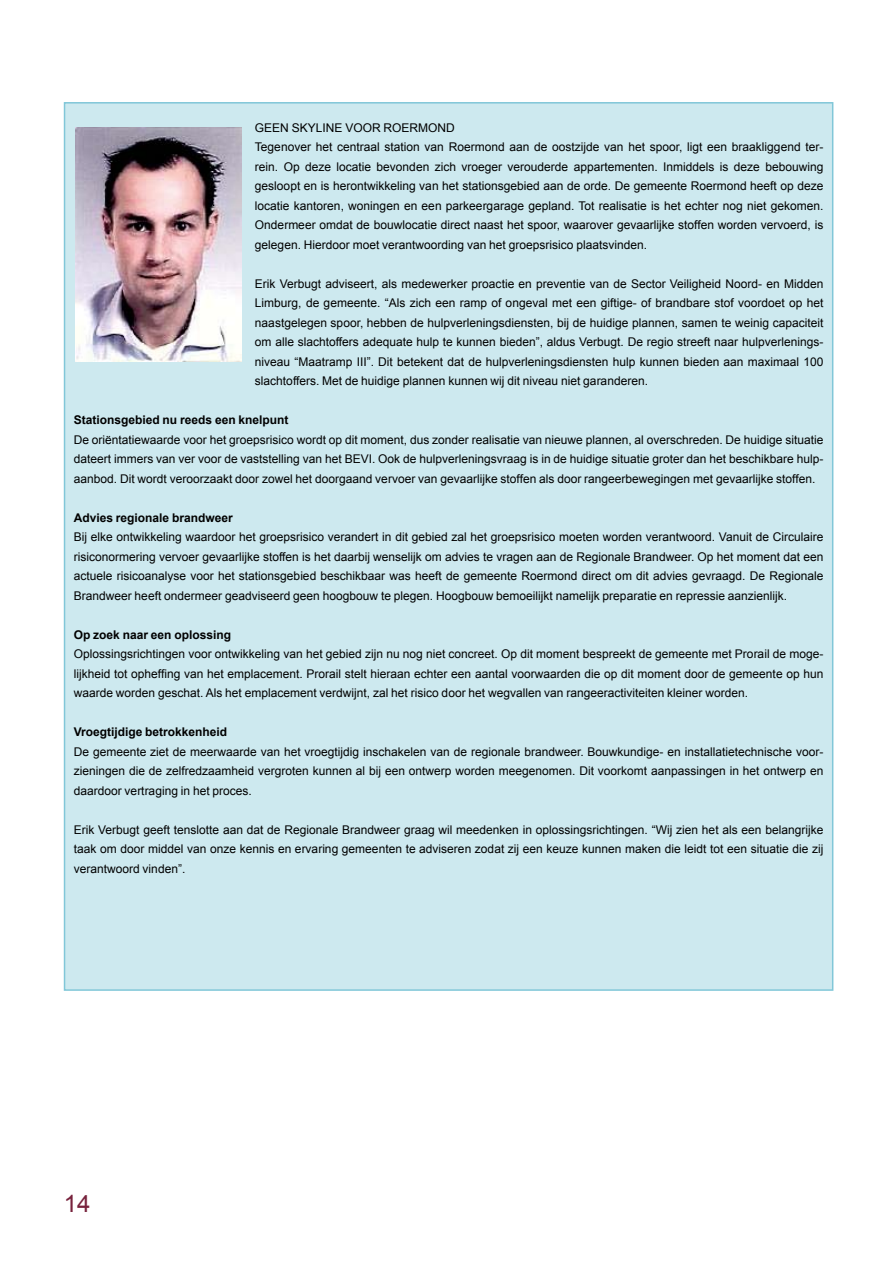
<style>
.page{position:relative;width:893px;height:1263px;background:#fff}
.page>*{position:absolute;margin:0;border:0;box-sizing:border-box;transform-origin:0 0}
.t1{font:24px "Arial";color:#77223c}
.t2{font:12px/19.5px "Arial";color:#000;text-align:justify}
.t3{font:700 12px "Arial";color:#000}
</style>
<div class="page">
<hr style="left:892px;top:991px;width:1px;height:272px;background:#77223c">
<div style="left:65px;top:103px;width:768px;height:887px;background:#cde9ef"></div>
<img style="left:75px;top:128px;width:166px;height:233px">
<p class="t2" style="left:255px;top:118px;width:570px;text-align:left">GEEN SKYLINE VOOR ROERMOND<br>Tegenover het centraal station van Roermond aan de oostzijde van het spoor, ligt een braakliggend ter&shy;rein. Op deze locatie bevonden zich vroeger verouderde appartementen. Inmiddels is deze bebouwing gesloopt en is herontwikkeling van het stationsgebied aan de orde. De gemeente Roermond heeft op deze locatie kantoren, woningen en een parkeergarage gepland. Tot realisatie is het echter nog niet gekomen.<br>Ondermeer omdat de bouwlocatie direct naast het spoor, waarover gevaarlijke stoffen worden vervoerd, is gelegen. Hierdoor moet verantwoording van het groepsrisico plaatsvinden.</p>
<p class="t2" style="left:255px;top:274px;width:570px">Erik Verbugt adviseert, als medewerker proactie en preventie van de Sector Veiligheid Noord- en Midden Limburg, de gemeente. “Als zich een ramp of ongeval met een giftige- of brandbare stof voordoet op het naastgelegen spoor, hebben de hulpverleningsdiensten, bij de huidige plannen, samen te weinig capaciteit om alle slachtoffers adequate hulp te kunnen bieden”, aldus Verbugt. De regio streeft naar hulpverlenings&shy;niveau “Maatramp III”. Dit betekent dat de hulpverleningsdiensten hulp kunnen bieden aan maximaal 100 slachtoffers. Met de huidige plannen kunnen wij dit niveau niet garanderen.</p>
<p class="t3" style="left:74px;top:413px;width:216px">Stationsgebied nu reeds een knelpunt</p>
<p class="t2" style="left:74px;top:430px;width:751px">De oriëntatiewaarde voor het groepsrisico wordt op dit moment, dus zonder realisatie van nieuwe plannen, al overschreden. De huidige situatie dateert immers van ver voor de vaststelling van het BEVI. Ook de hulpverleningsvraag is in de huidige situatie groter dan het beschikbare hulp&shy;aanbod. Dit wordt veroorzaakt door zowel het doorgaand vervoer van gevaarlijke stoffen als door rangeerbewegingen met gevaarlijke stoffen.</p>
<p class="t3" style="left:74px;top:511px;width:161px">Advies regionale brandweer</p>
<p class="t2" style="left:74px;top:527px;width:751px">Bij elke ontwikkeling waardoor het groepsrisico verandert in dit gebied zal het groepsrisico moeten worden verantwoord. Vanuit de Circulaire risiconormering vervoer gevaarlijke stoffen is het daarbij wenselijk om advies te vragen aan de Regionale Brandweer. Op het moment dat een actuele risicoanalyse voor het stationsgebied beschikbaar was heeft de gemeente Roermond direct om dit advies gevraagd. De Regionale Brandweer heeft ondermeer geadviseerd geen hoogbouw te plegen. Hoogbouw bemoeilijkt namelijk preparatie en repressie aanzienlijk.</p>
<p class="t3" style="left:74px;top:628px;width:159px">Op zoek naar een oplossing</p>
<p class="t2" style="left:74px;top:644px;width:751px">Oplossingsrichtingen voor ontwikkeling van het gebied zijn nu nog niet concreet. Op dit moment bespreekt de gemeente met Prorail de moge&shy;lijkheid tot opheffing van het emplacement. Prorail stelt hieraan echter een aantal voorwaarden die op dit moment door de gemeente op hun waarde worden geschat. Als het emplacement verdwijnt, zal het risico door het wegvallen van rangeeractiviteiten kleiner worden.</p>
<p class="t3" style="left:74px;top:725px;width:155px">Vroegtijdige betrokkenheid</p>
<p class="t2" style="left:74px;top:742px;width:751px">De gemeente ziet de meerwaarde van het vroegtijdig inschakelen van de regionale brandweer. Bouwkundige- en installatietechnische voor&shy;zieningen die de zelfredzaamheid vergroten kunnen al bij een ontwerp worden meegenomen. Dit voorkomt aanpassingen in het ontwerp en daardoor vertraging in het proces.</p>
<p class="t2" style="left:74px;top:820px;width:751px">Erik Verbugt geeft tenslotte aan dat de Regionale Brandweer graag wil meedenken in oplossingsrichtingen. “Wij zien het als een belangrijke taak om door middel van onze kennis en ervaring gemeenten te adviseren zodat zij een keuze kunnen maken die leidt tot een situatie die zij verantwoord vinden”.</p>
<h1 class="t1" style="left:64px;top:1190px;width:28px">14</h1>
</div>
